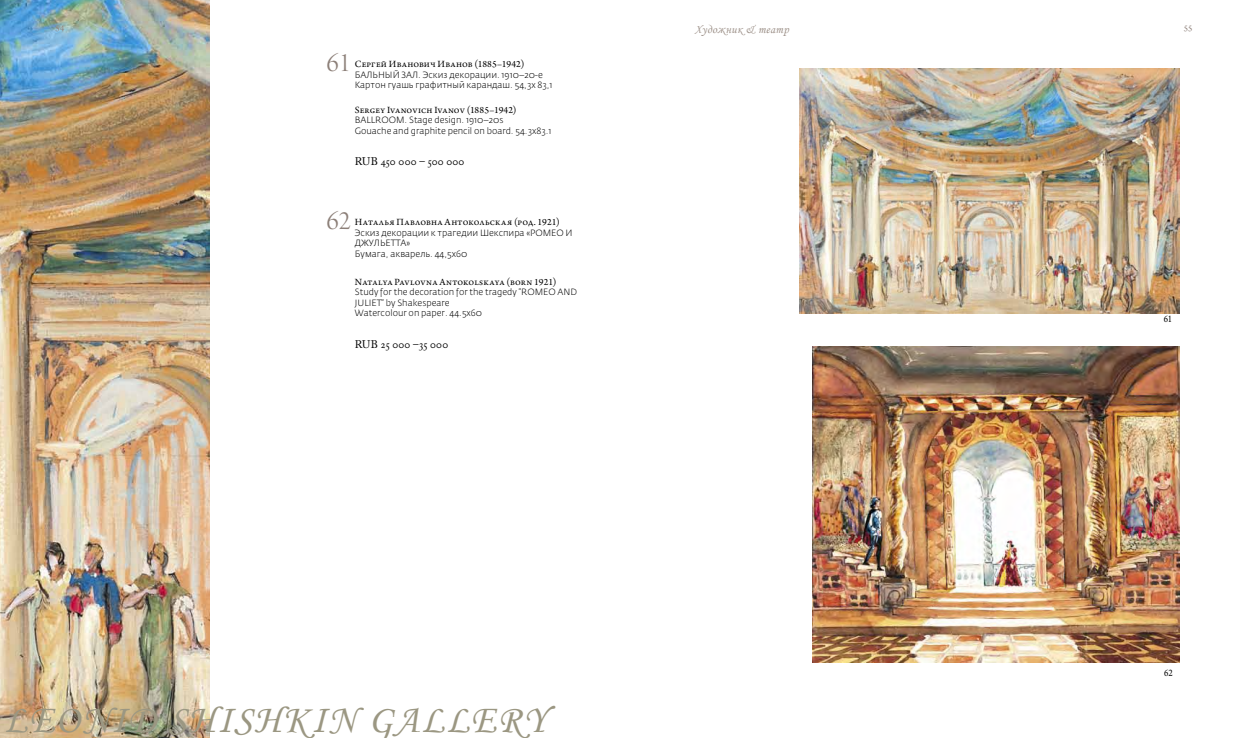
<style>
.page{position:relative;width:1248px;height:738px;background:#fff}
.page>*{position:absolute;margin:0;border:0;box-sizing:border-box;transform-origin:0 0}
.t1{font:40px "Monotype Corsiva";letter-spacing:.04em;color:#9b9782}
.t2{font:28px "Arno Pro Light Display";color:#8c7f78}
.t3{font:12px "Monotype Corsiva";letter-spacing:.025em;color:#9f938b}
.t4{font:11px "Adobe Caslon Regular SC";letter-spacing:.02em;color:#000}
.t5{font:10px "Arno Pro";letter-spacing:.135em;color:#000}
.t6{font:10px "Arno Pro";letter-spacing:.11em;color:#000}
.t7{font:10px "Arno Pro";letter-spacing:.035em;color:#000}
.t8{font:10px "Arno Pro";letter-spacing:.03em;color:#000}
.t9{font:10px "Minion Pro";color:#000;scale:.9 1}
.t10{font:300 9px/10.5px "Fedra Sans Pro";color:#000}
.t11{font:9px "Arno Pro";color:#8c7f78}
</style>
<div class="page">
<img style="left:0;top:0;width:210px;height:737px">
<img style="left:799px;top:68px;width:380px;height:245px">
<img style="left:812px;top:346px;width:367px;height:316px">
<p class="t11" style="left:55px;top:23px;width:10px">54</p>
<h2 class="t2" style="left:326px;top:47px;width:26px">61</h2>
<p class="t8" style="left:355px;top:58px;width:171px">Сергей Иванович Иванов (1885–1942)</p>
<p class="t10" style="left:355px;top:69px;width:199px">БАЛЬНЫЙ ЗАЛ. Эскиз декорации. 1910–20-е<br>Картон гуашь графитный карандаш. 54,3х 83,1</p>
<p class="t7" style="left:355px;top:104px;width:163px">Sergey Ivanovich Ivanov (1885–1942)</p>
<p class="t10" style="left:355px;top:115px;width:198px">BALLROOM. Stage design. 1910–20s<br>Gouache and graphite pencil on board. 54.3x83.1</p>
<p class="t4" style="left:355px;top:155px;width:111px">RUB 450 000 – 500 000</p>
<h2 class="t2" style="left:326px;top:205px;width:26px">62</h2>
<p class="t5" style="left:355px;top:216px;width:206px">Наталья Павловна Антокольская (род. 1921)</p>
<p class="t10" style="left:355px;top:227px;width:219px">Эскиз декорации к трагедии Шекспира «РОМЕО И<br>ДЖУЛЬЕТТА»<br>Бумага, акварель. 44,5х60</p>
<p class="t6" style="left:355px;top:275px;width:203px">Natalya Pavlovna Antokolskaya (born 1921)</p>
<p class="t10" style="left:355px;top:286px;width:223px">Study for the decoration for the tragedy “ROMEO AND<br>JULIET” by Shakespeare<br>Watercolour on paper. 44.5x60</p>
<p class="t4" style="left:355px;top:337px;width:95px">RUB 25 000 –35 000</p>
<h3 class="t3" style="left:694px;top:22px;width:95px">Художник &amp; театр</h3>
<p class="t11" style="left:1183px;top:23px;width:10px">55</p>
<p class="t9" style="left:1163px;top:312px;width:11px">61</p>
<h1 class="t1" style="left:4px;top:694px;width:542px">LEONID SHISHKIN GALLERY</h1>
<p class="t9" style="left:1164px;top:665px;width:11px">62</p>
</div>
